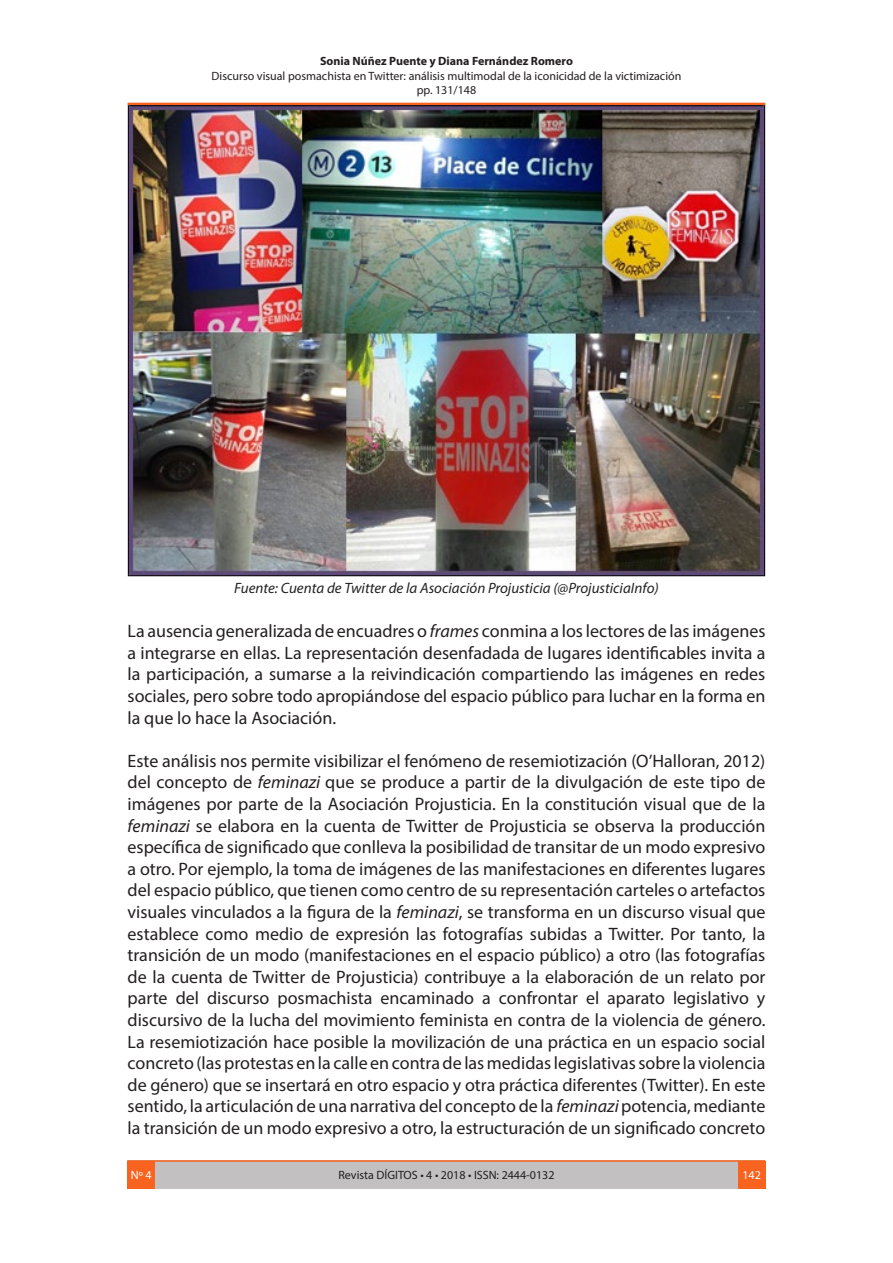
<style>
.page{position:relative;width:893px;height:1263px;background:#fff}
.page>*{position:absolute;margin:0;border:0;box-sizing:border-box;transform-origin:0 0}
.t1{font:18px/21.6px "Myriad Pro";color:#231f20;text-align:justify}
.t2{font:italic 15px "Myriad Pro";color:#222}
.t3{font:12px/14.4px "Myriad Pro";color:#231f20;text-align:center}
.t4{font:700 12px "Myriad Pro";color:#231f20}
.t5{font:12px "Myriad Pro";color:#fff}
.s1{font-style:italic}
</style>
<div class="page">
<div style="left:128px;top:1160px;width:637px;height:29px;background:#c2c0c1"></div>
<hr style="left:128px;top:1160px;width:637px;height:2px;background:#f86420">
<hr style="left:128px;top:103px;width:637px;height:3px;background:#f86420">
<div style="left:128px;top:1161px;width:27px;height:27px;background:#f86420"></div>
<div style="left:738px;top:1161px;width:27px;height:27px;background:#f86420"></div>
<img style="left:130px;top:107px;width:633px;height:467px">
<p class="t4" style="left:320px;top:53px;width:254px">Sonia Núñez Puente y Diana Fernández Romero</p>
<p class="t3" style="left:212px;top:68px;width:471px">Discurso visual posmachista en Twitter: análisis multimodal de la iconicidad de la victimización pp. 131/148</p>
<p class="t2" style="left:234px;top:579px;width:426px">Fuente: Cuenta de Twitter de la Asociación Projusticia (@ProjusticiaInfo)</p>
<p class="t1" style="left:128px;top:620px;width:639px">La ausencia generalizada de encuadres o <span class="s1">frames</span> conmina a los lectores de las imágenes a integrarse en ellas. La representación desenfadada de lugares identificables invita a la participación, a sumarse a la reivindicación compartiendo las imágenes en redes sociales, pero sobre todo apropiándose del espacio público para luchar en la forma en la que lo hace la Asociación.</p>
<p class="t1" style="left:128px;top:750px;width:639px">Este análisis nos permite visibilizar el fenómeno de resemiotización (O’Halloran, 2012) del concepto de <span class="s1">feminazi</span> que se produce a partir de la divulgación de este tipo de imágenes por parte de la Asociación Projusticia. En la constitución visual que de la <span class="s1">feminazi</span> se elabora en la cuenta de Twitter de Projusticia se observa la producción específica de significado que conlleva la posibilidad de transitar de un modo expresivo a otro. Por ejemplo, la toma de imágenes de las manifestaciones en diferentes lugares del espacio público, que tienen como centro de su representación carteles o artefactos visuales vinculados a la figura de la <span class="s1">feminazi</span>, se transforma en un discurso visual que establece como medio de expresión las fotografías subidas a Twitter. Por tanto, la transición de un modo (manifestaciones en el espacio público) a otro (las fotografías de la cuenta de Twitter de Projusticia) contribuye a la elaboración de un relato por parte del discurso posmachista encaminado a confrontar el aparato legislativo y discursivo de la lucha del movimiento feminista en contra de la violencia de género.<br>La resemiotización hace posible la movilización de una práctica en un espacio social concreto (las protestas en la calle en contra de las medidas legislativas sobre la violencia de género) que se insertará en otro espacio y otra práctica diferentes (Twitter). En este sentido, la articulación de una narrativa del concepto de la <span class="s1">feminazi</span> potencia, mediante la transición de un modo expresivo a otro, la estructuración de un significado concreto</p>
<p class="t3" style="left:338px;top:1167px;width:218px">Revista DÍGITOS • 4 • 2018 • ISSN: 2444-0132</p>
<p class="t5" style="left:131px;top:1168px;width:22px">Nº 4</p>
<p class="t5" style="left:742px;top:1168px;width:20px">142</p>
</div>
